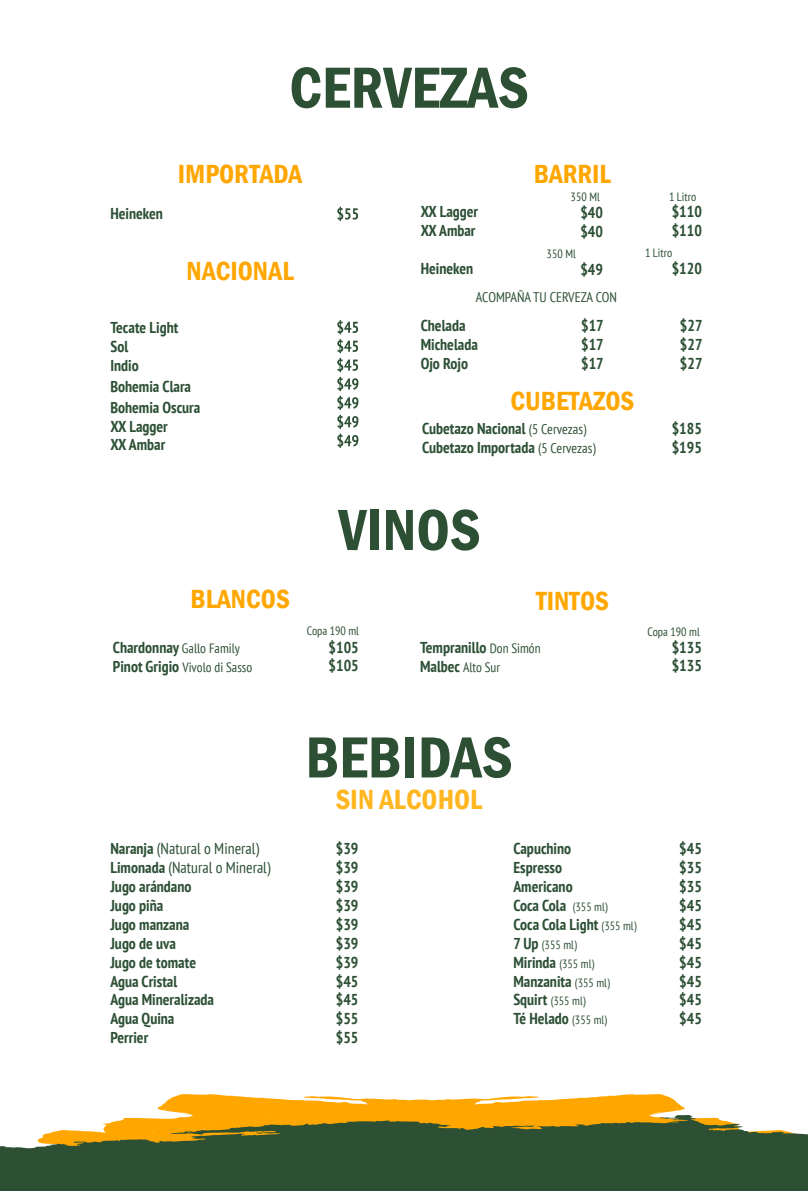
<style>
.page{position:relative;width:808px;height:1191px;background:#fff}
.page>*{position:absolute;margin:0;border:0;box-sizing:border-box;transform-origin:0 0}
.t1{font:600 condensed 60px "Franklin Gothic";color:#2d5035}
.t2{font:600 condensed 28.5px "Franklin Gothic";color:#ffb620}
.t3{font:600 condensed 27px "Franklin Gothic";color:#ffa700}
.t4{font:700 condensed 15.75px/18.9px "PT Sans";color:#2d5035}
.t5{font:condensed 13.95px "PT Sans";color:#2d5035}
.t6{font:condensed 13.5px/18.9px "PT Sans";color:#2d5035}
.t7{font:condensed 12px "PT Sans";color:#2d5035}
.s1{font-weight:400;font-size:13.95px}
.s2{font-weight:700;font-size:15.75px}
.s3{font-weight:400;font-size:13.5px}
.s4{font-weight:400}
.s5{font-weight:400;font-size:12px}
</style>
<div class="page">
<svg style="left:337px;top:207px;width:21px;height:14px"></svg>
<svg style="left:337px;top:320px;width:21px;height:128px"></svg>
<svg style="left:157px;top:1094px;width:528px;height:21px;fill:#ffa700"></svg>
<svg style="left:0;top:1115px;width:805px;height:76px;fill:#2d5035"></svg>
<svg style="left:805px;top:1134px;width:3px;height:57px"></svg>
<h1 class="t1" style="left:289px;top:48px;width:241px">CERVEZAS</h1>
<h3 class="t3" style="left:178px;top:156px;width:126px">IMPORTADA</h3>
<h3 class="t3" style="left:534px;top:156px;width:79px">BARRIL</h3>
<p class="t4" style="left:110px;top:204px;width:54px">Heineken</p>
<h3 class="t3" style="left:186px;top:253px;width:109px">NACIONAL</h3>
<p class="t4" style="left:110px;top:317px;width:69px">Tecate Light<br>Sol<br>Indio</p>
<p class="t4" style="left:110px;top:375px;width:91px;line-height:21px">Bohemia Clara<br>Bohemia Oscura</p>
<p class="t4" style="left:110px;top:416px;width:59px">XX Lagger<br>XX Ambar</p>
<p class="t4" style="left:421px;top:202px;width:59px">XX Lagger<br>XX Ambar</p>
<p class="t4" style="left:421px;top:259px;width:54px">Heineken</p>
<p class="t7" style="left:571px;top:189px;width:31px">350 Ml</p>
<p class="t7" style="left:669px;top:189px;width:29px">1 Litro</p>
<p class="t4" style="left:672px;top:202px;width:32px">$110 $110</p>
<p class="t4" style="left:672px;top:259px;width:32px">$120</p>
<p class="t4" style="left:580px;top:203px;width:24px">$40 $40</p>
<p class="t4" style="left:580px;top:259px;width:24px">$49</p>
<p class="t7" style="left:547px;top:246px;width:31px">350 Ml</p>
<p class="t7" style="left:645px;top:245px;width:29px">1 Litro</p>
<p class="t5" style="left:476px;top:288px;width:142px">ACOMPAÑA TU CERVEZA CON</p>
<p class="t4" style="left:421px;top:315px;width:59px">Chelada<br>Michelada<br>Ojo Rojo</p>
<p class="t4" style="left:581px;top:316px;width:24px;text-align:justify">$17 $17 $17</p>
<h3 class="t3" style="left:510px;top:383px;width:125px">CUBETAZOS</h3>
<p class="t4" style="left:680px;top:315px;width:24px;text-align:justify">$27 $27 $27</p>
<p class="t4" style="left:422px;top:418px;width:175px">Cubetazo Nacional <span class="s1">(5 Cervezas)<br></span>Cubetazo Importada <span class="s1">(5 Cervezas)</span></p>
<p class="t4" style="left:672px;top:418px;width:32px">$185 $195</p>
<h1 class="t1" style="left:339px;top:490px;width:144px">VINOS</h1>
<h3 class="t3" style="left:190px;top:581px;width:101px">BLANCOS</h3>
<h3 class="t3" style="left:536px;top:583px;width:74px">TINTOS</h3>
<p class="t6" style="left:113px;top:638px;width:141px"><span class="s2">Chardonnay</span> Gallo Family<br><span class="s2">Pinot Grigio</span> Vivolo di Sasso</p>
<p class="t4" style="left:329px;top:638px;width:32px;line-height:18px">$105 $105</p>
<p class="t4" style="left:420px;top:637px;width:122px">Tempranillo <span class="s3">Don Simón</span></p>
<p class="t7" style="left:307px;top:622px;width:54px">Copa 190 ml</p>
<p class="t6" style="left:420px;top:657px;width:82px"><span class="s2">Malbec</span> Alto Sur</p>
<h1 class="t1" style="left:305px;top:717px;width:209px">BEBIDAS</h1>
<h2 class="t2" style="left:336px;top:780px;width:148px">SIN ALCOHOL</h2>
<p class="t7" style="left:647px;top:624px;width:54px">Copa 190 ml</p>
<p class="t4" style="left:672px;top:638px;width:32px;line-height:18px">$135 $135</p>
<p class="t4" style="left:336px;top:839px;width:24px;text-align:justify">$39 $39 $39 $39 $39 $39 $39 $45 $45 $55 $55</p>
<p class="t4" style="left:679px;top:839px;width:24px;text-align:justify">$45 $35 $35 $45 $45 $45 $45 $45 $45 $45</p>
<p class="t4" style="left:110px;top:839px;width:162px">Naranja <span class="s4">(Natural o Mineral)<br></span>Limonada <span class="s4">(Natural o Mineral)<br></span>Jugo arándano<br>Jugo piña<br>Jugo manzana<br>Jugo de uva<br>Jugo de tomate<br>Agua Cristal<br>Agua Mineralizada<br>Agua Quina<br>Perrier</p>
<p class="t4" style="left:513px;top:839px;width:125px">Capuchino<br>Espresso<br>Americano<br>Coca Cola <span class="s5">(355 ml)<br></span>Coca Cola Light <span class="s5">(355 ml)</span></p>
<p class="t7" style="left:513px;top:937px;width:65px"><span class="s2">7 Up</span> (355 ml)</p>
<p class="t4" style="left:513px;top:952px;width:98px">Mirinda <span class="s5">(355 ml)<br></span>Manzanita <span class="s5">(355 ml)</span></p>
<p class="t7" style="left:513px;top:993px;width:74px"><span class="s2">Squirt</span> (355 ml)</p>
<p class="t4" style="left:513px;top:1009px;width:95px">Té Helado <span class="s5">(355 ml)</span></p>
</div>
